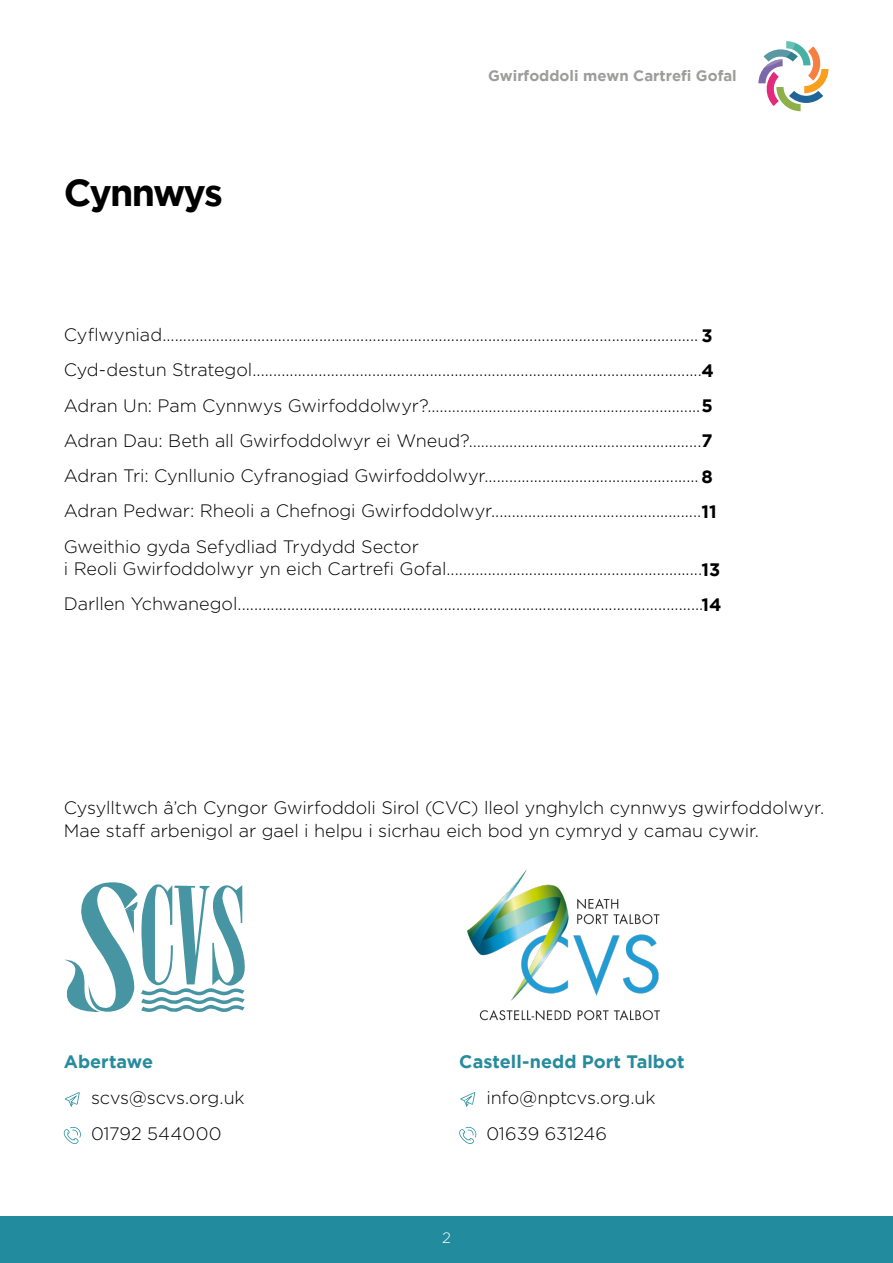
<style>
.page{position:relative;width:893px;height:1263px;background:#fff}
.page>*{position:absolute;margin:0;border:0;box-sizing:border-box;transform-origin:0 0}
.t1{font:700 37.5px "Gotham";letter-spacing:-.05em;color:#000}
.Body{font:300 18px/22.5px "Gotham";letter-spacing:-.005em;color:#000}
.Body-2{font:700 18px "Gotham";color:#278b9e}
.t2{font:700 15px "Gotham";color:#9d9d9c}
.t3{font:300 15px "Gotham";color:#fff}
.s1{font-weight:700}
</style>
<div class="page">
<svg style="left:758px;top:41px;width:70px;height:70px"></svg>
<div style="left:0;top:1216px;width:893px;height:47px;background:#228b9d"></div>
<img style="left:467px;top:870px;width:193px;height:151px">
<svg style="left:64px;top:882px;width:181px;height:130px"></svg>
<svg style="left:64px;top:1127px;width:17px;height:17px"></svg>
<svg style="left:459px;top:1127px;width:17px;height:17px"></svg>
<svg style="left:65px;top:1092px;width:15px;height:14px"></svg>
<svg style="left:460px;top:1092px;width:15px;height:14px"></svg>
<h1 class="t1" style="left:64px;top:171px;width:161px">Cynnwys</h1>
<p class="t2" style="left:488px;top:67px;width:250px">Gwirfoddoli mewn Cartrefi Gofal</p>
<h2 class="Body" style="left:64px;top:323px;width:650px">Cyflwyniad.................................................................................................................................. <span class="s1">3</span></h2>
<p class="Body" style="left:64px;top:358px;width:652px">Cyd-destun Strategol.............................................................................................................<span class="s1">4</span></p>
<p class="Body" style="left:64px;top:393px;width:651px">Adran Un: Pam Cynnwys Gwirfoddolwyr?..…….…………………………………………….…...<span class="s1">5</span></p>
<p class="Body" style="left:64px;top:429px;width:650px">Adran Dau: Beth all Gwirfoddolwyr ei Wneud?……………………………….….................<span class="s1">7</span></p>
<p class="Body" style="left:64px;top:464px;width:651px">Adran Tri: Cynllunio Cyfranogiad Gwirfoddolwyr.................................................... <span class="s1">8</span></p>
<p class="Body" style="left:64px;top:499px;width:654px">Adran Pedwar: Rheoli a Chefnogi Gwirfoddolwyr...................................................<span class="s1">11</span></p>
<p class="Body" style="left:64px;top:534px;width:658px">Gweithio gyda Sefydliad Trydydd Sector<br>i Reoli Gwirfoddolwyr yn eich Cartrefi Gofal..............................................................<span class="s1">13</span></p>
<p class="Body" style="left:64px;top:592px;width:659px">Darllen Ychwanegol.................................................................................................................<span class="s1">14</span></p>
<p class="Body" style="left:64px;top:796px;width:762px">Cysylltwch â’ch Cyngor Gwirfoddoli Sirol (CVC) lleol ynghylch cynnwys gwirfoddolwyr.<br>Mae staff arbenigol ar gael i helpu i sicrhau eich bod yn cymryd y camau cywir.</p>
<p class="Body-2" style="left:64px;top:1051px;width:91px">Abertawe</p>
<p class="Body-2" style="left:459px;top:1051px;width:227px">Castell-nedd Port Talbot</p>
<p class="Body" style="left:91px;top:1086px;width:155px">scvs@scvs.org.uk</p>
<p class="Body" style="left:91px;top:1121px;width:132px">01792 544000</p>
<p class="t3" style="left:442px;top:1228px;width:10px">2</p>
<p class="Body" style="left:486px;top:1086px;width:171px">info@nptcvs.org.uk</p>
<p class="Body" style="left:486px;top:1121px;width:122px">01639 631246</p>
</div>
